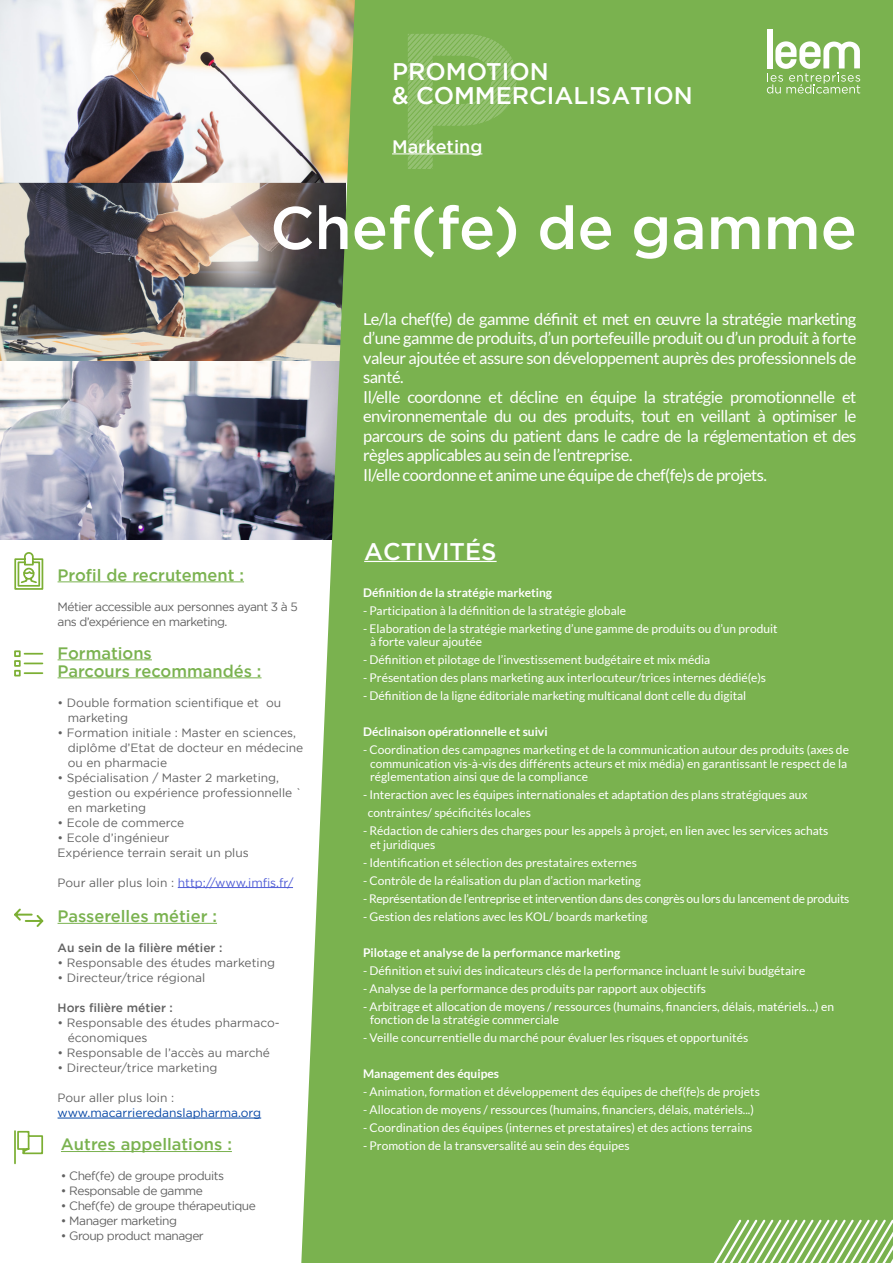
<style>
.page{position:relative;width:893px;height:1263px;background:#fff}
.page>*{position:absolute;margin:0;border:0;box-sizing:border-box;transform-origin:0 0}
.t1{font:500 60px "Gotham";color:#fff}
.t2{font:500 24px/24px "Gotham";color:#fff}
.t3{font:500 18px "Gotham";color:#fff}
.t4{font:16.5px/19.5px "Lato";letter-spacing:-.03em;color:#fff}
.t5{font:500 16.5px/18px "Gotham";color:#7ab24f}
.t6{font:12px/13.5px "Lato";color:#fff}
.t7{font:12px/15px "Gotham";color:#626262}
.t8{font:12px/15px "Gotham";letter-spacing:-.04em;color:#626262}
.t9{font:700 12px "Lato";color:#fff}
.t10{font:12px "Lato";letter-spacing:-.02em;color:#fff}
.t11{font:500 12px "Gotham";color:#626262}
.t12{font:12px "Gotham";color:#4f5cd6}
.t13{font:12px "Gotham";color:#0345a5}
.s1{color:#626262}
</style>
<div class="page">
<img style="left:0;top:361px;width:301px;height:178px">
<img style="left:1px;top:183px;width:300px;height:178px">
<img style="left:0;top:0;width:301px;height:183px">
<div style="left:301px;top:0;width:592px;height:1263px;background:#7ab24f"></div>
<hr style="left:364px;top:561px;width:133px;height:1px;background:#fff">
<hr style="left:58px;top:923px;width:159px;height:1px;background:#7ab24f">
<hr style="left:58px;top:1118px;width:203px;height:1px;background:#0345a5">
<hr style="left:58px;top:581px;width:186px;height:1px;background:#7ab24f">
<hr style="left:392px;top:153px;width:90px;height:1px;background:#fff">
<div style="left:767px;top:29px;width:6px;height:39px;background:#fff"></div>
<svg style="left:767px;top:41px;width:93px;height:53px"></svg>
<hr style="left:58px;top:659px;width:94px;height:1px;background:#7ab24f">
<hr style="left:58px;top:677px;width:204px;height:1px;background:#7ab24f">
<hr style="left:178px;top:887px;width:115px;height:1px;background:#4f5cd6">
<svg style="left:14px;top:650px;width:29px;height:26px"></svg>
<svg style="left:14px;top:908px;width:29px;height:19px"></svg>
<hr style="left:61px;top:1151px;width:171px;height:1px;background:#7ab24f">
<svg style="left:14px;top:1130px;width:29px;height:34px"></svg>
<svg style="left:14px;top:552px;width:29px;height:38px"></svg>
<div style="left:654px;top:689px;width:239px;height:574px;background:#7ab24f"></div>
<svg style="left:408px;top:34px;width:108px;height:135px;background:#84b75c"></svg>
<h2 class="t2" style="left:392px;top:59px;width:302px">PROMOTION<br>&amp; COMMERCIALISATION</h2>
<h3 class="t3" style="left:392px;top:134px;width:92px">Marketing</h3>
<h1 class="t1" style="left:270px;top:189px;width:588px">Chef(fe) de gamme</h1>
<p class="t4" style="left:363px;top:309px;width:495px">Le/la chef(fe) de gamme définit et met en œuvre la stratégie marketing d’une gamme de produits, d’un portefeuille produit ou d’un produit à forte valeur ajoutée et assure son développement auprès des professionnels de santé.<br>Il/elle coordonne et décline en équipe la stratégie promotionnelle et environnementale du ou des produits, tout en veillant à optimiser le parcours de soins du patient dans le cadre de la réglementation et des règles applicables au sein de l’entreprise.<br>Il/elle coordonne et anime une équipe de chef(fe)s de projets.</p>
<h3 class="t5" style="left:58px;top:566px;width:188px">Profil de recrutement :</h3>
<p class="t8" style="left:58px;top:599px;width:242px">Métier accessible aux personnes ayant 3 à 5 ans d’expérience en marketing.</p>
<h3 class="t5" style="left:58px;top:643px;width:205px">Formations<br>Parcours recommandés :</h3>
<p class="t7" style="left:68px;top:695px;width:215px;text-indent:-10px">• Double formation scientifique et ou marketing</p>
<p class="t7" style="left:68px;top:725px;width:237px;text-indent:-10px">• Formation initiale : Master en sciences, diplôme d’Etat de docteur en médecine ou en pharmacie</p>
<p class="t7" style="left:68px;top:770px;width:236px;text-indent:-10px">• Spécialisation / Master 2 marketing, gestion ou expérience professionnelle ` en marketing</p>
<p class="t7" style="left:58px;top:815px;width:128px">• Ecole de commerce</p>
<p class="t7" style="left:58px;top:830px;width:193px">• Ecole d’ingénieur<br>Expérience terrain serait un plus</p>
<p class="t12" style="left:58px;top:875px;width:237px"><span class="s1">Pour aller plus loin :</span> http://www.imfis.fr/</p>
<h3 class="t5" style="left:58px;top:907px;width:161px">Passerelles métier :</h3>
<p class="t11" style="left:58px;top:940px;width:166px">Au sein de la filière métier :</p>
<p class="t7" style="left:58px;top:955px;width:219px">• Responsable des études marketing</p>
<p class="t7" style="left:58px;top:970px;width:149px">• Directeur/trice régional</p>
<p class="t11" style="left:58px;top:1000px;width:117px">Hors filière métier :</p>
<p class="t7" style="left:68px;top:1015px;width:213px;text-indent:-10px">• Responsable des études pharmaco&shy;économiques</p>
<p class="t7" style="left:58px;top:1045px;width:214px">• Responsable de l’accès au marché</p>
<p class="t7" style="left:58px;top:1060px;width:161px">• Directeur/trice marketing</p>
<p class="t7" style="left:58px;top:1090px;width:118px">Pour aller plus loin :</p>
<p class="t13" style="left:58px;top:1105px;width:205px">www.macarrieredanslapharma.org</p>
<h3 class="t5" style="left:61px;top:1135px;width:172px">Autres appellations :</h3>
<p class="t8" style="left:61px;top:1168px;width:165px">• Chef(fe) de groupe produits</p>
<p class="t8" style="left:61px;top:1183px;width:144px">• Responsable de gamme</p>
<p class="t8" style="left:61px;top:1198px;width:196px">• Chef(fe) de groupe thérapeutique</p>
<p class="t8" style="left:61px;top:1213px;width:118px">• Manager marketing</p>
<p class="t8" style="left:61px;top:1228px;width:144px">• Group product manager</p>
<h2 class="t2" style="left:364px;top:539px;width:134px">ACTIVITÉS</h2>
<p class="t9" style="left:363px;top:586px;width:190px">Définition de la stratégie marketing</p>
<p class="t6" style="left:363px;top:604px;width:264px">- Participation à la définition de la stratégie globale</p>
<p class="t6" style="left:370px;top:622px;width:409px;text-indent:-7px">- Elaboration de la stratégie marketing d’une gamme de produits ou d’un produit à forte valeur ajoutée</p>
<p class="t6" style="left:363px;top:653px;width:349px">- Définition et pilotage de l’investissement budgétaire et mix média</p>
<p class="t6" style="left:363px;top:671px;width:405px">- Présentation des plans marketing aux interlocuteur/trices internes dédié(e)s</p>
<p class="t6" style="left:363px;top:689px;width:385px">- Définition de la ligne éditoriale marketing multicanal dont celle du digital</p>
<p class="t9" style="left:363px;top:725px;width:186px">Déclinaison opérationnelle et suivi</p>
<p class="t6" style="left:370px;top:743px;width:480px;text-indent:-7px">- Coordination des campagnes marketing et de la communication autour des produits (axes de communication vis-à-vis des différents acteurs et mix média) en garantissant le respect de la réglementation ainsi que de la compliance</p>
<p class="t6" style="left:368px;top:786px;width:441px;line-height:18px;text-indent:-5px">- Interaction avec les équipes internationales et adaptation des plans stratégiques aux contraintes/ spécificités locales</p>
<p class="t6" style="left:370px;top:824px;width:460px;text-indent:-7px">- Rédaction de cahiers des charges pour les appels à projet, en lien avec les services achats et juridiques</p>
<p class="t6" style="left:363px;top:856px;width:275px">- Identification et sélection des prestataires externes</p>
<p class="t6" style="left:363px;top:874px;width:279px">- Contrôle de la réalisation du plan d’action marketing</p>
<p class="t10" style="left:363px;top:892px;width:488px">- Représentation de l’entreprise et intervention dans des congrès ou lors du lancement de produits</p>
<p class="t6" style="left:363px;top:910px;width:286px">- Gestion des relations avec les KOL/ boards marketing</p>
<p class="t9" style="left:363px;top:946px;width:259px">Pilotage et analyse de la performance marketing</p>
<p class="t6" style="left:363px;top:964px;width:444px">- Définition et suivi des indicateurs clés de la performance incluant le suivi budgétaire</p>
<p class="t6" style="left:363px;top:982px;width:344px">- Analyse de la performance des produits par rapport aux objectifs</p>
<p class="t6" style="left:370px;top:1000px;width:466px;text-indent:-7px">- Arbitrage et allocation de moyens / ressources (humains, financiers, délais, matériels…) en fonction de la stratégie commerciale</p>
<p class="t6" style="left:363px;top:1031px;width:387px">- Veille concurrentielle du marché pour évaluer les risques et opportunités</p>
<p class="t9" style="left:363px;top:1067px;width:137px">Management des équipes</p>
<p class="t6" style="left:363px;top:1085px;width:398px">- Animation, formation et développement des équipes de chef(fe)s de projets</p>
<p class="t6" style="left:363px;top:1103px;width:392px">- Allocation de moyens / ressources (humains, financiers, délais, matériels...)</p>
<p class="t6" style="left:363px;top:1121px;width:391px">- Coordination des équipes (internes et prestataires) et des actions terrains</p>
<p class="t6" style="left:363px;top:1139px;width:268px">- Promotion de la transversalité au sein des équipes</p>
</div>
